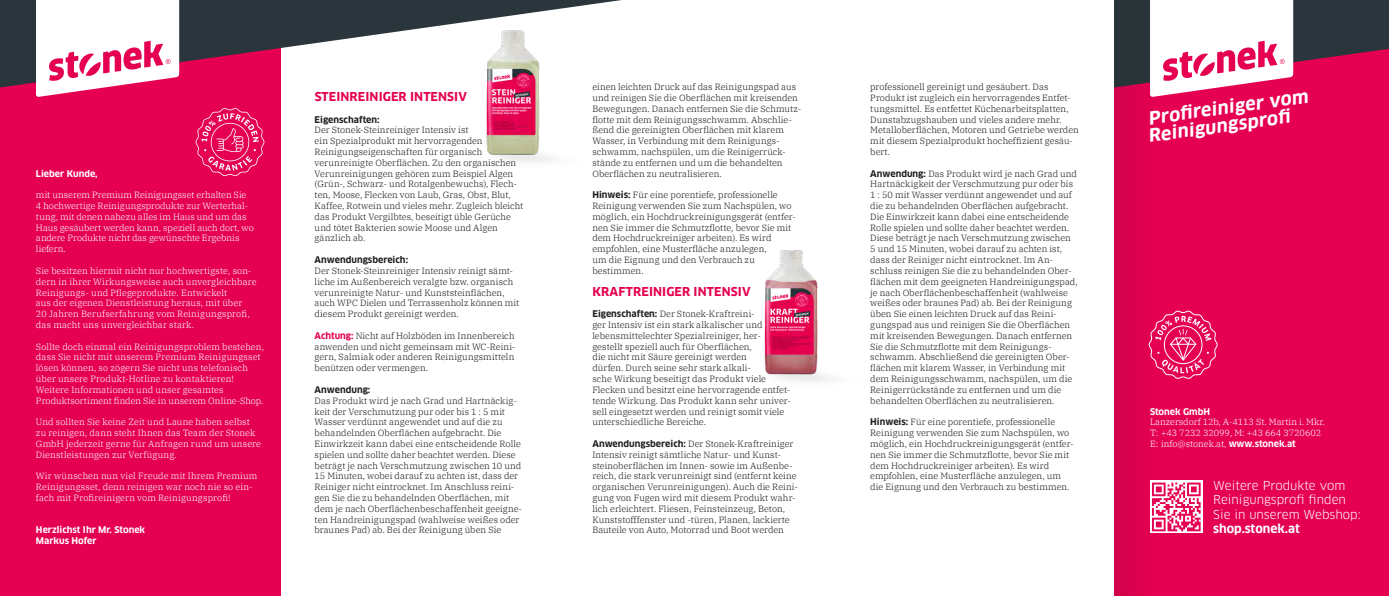
<style>
.page{position:relative;width:1389px;height:596px;background:#fff}
.page>*{position:absolute;margin:0;border:0;box-sizing:border-box;transform-origin:0 0}
.t1{font:700 17.7px/17.7px "Clan Pro";color:#fff}
.t2{font:12px/14.4px "Clan Pro";color:#fff}
.t3{font:700 12px "Clan Pro";letter-spacing:.01em;color:#e50051}
.t4{font:700 12px "Clan Pro";color:#fff}
.t5{font:300 9px/10.8px "IBM Plex Serif";letter-spacing:.005em;color:#1d1d1b}
.t6{font:300 9px/10.8px "IBM Plex Serif";letter-spacing:.01em;color:#fff}
.t7{font:700 9px/10.8px "Clan Pro";color:#fff}
.t8{font:700 9px "Clan Pro";color:#1d1d1b}
.s1{font-family:"Clan Pro";font-weight:700;color:#e50051}
.s2{font-family:"Clan Pro";font-weight:700}
</style>
<div class="page">
<div style="left:1114px;top:0;width:275px;height:595px;background:#e50051"></div>
<svg style="left:1293px;top:0;width:96px;height:75px;fill:#2a363b"></svg>
<svg style="left:1157px;top:0;width:136px;height:97px"></svg>
<div style="left:0;top:0;width:281px;height:595px;background:#e50051"></div>
<svg style="left:0;top:0;width:281px;height:88px;fill:#2a363b"></svg>
<svg style="left:1157px;top:310px;width:61px;height:69px"></svg>
<svg style="left:1114px;top:0;width:43px;height:595px;fill:#da014e"></svg>
<img style="left:486px;top:58px;width:67px;height:104px">
<img style="left:764px;top:250px;width:68px;height:132px">
<svg style="left:196px;top:108px;width:68px;height:68px"></svg>
<svg style="left:281px;top:0;width:341px;height:58px"></svg>
<svg style="left:36px;top:0;width:143px;height:97px"></svg>
<svg style="left:1150px;top:480px;width:53px;height:53px"></svg>
<svg style="left:1152px;top:482px;width:49px;height:49px"></svg>
<p class="t7" style="left:36px;top:168px;width:63px">Lieber Kunde,</p>
<p class="t6" style="left:36px;top:189px;width:219px">mit unserem Premium Reinigungsset erhalten Sie 4 hochwertige Reinigungsprodukte zur Werterhal&shy;tung, mit denen nahezu alles im Haus und um das Haus gesäubert werden kann, speziell auch dort, wo andere Produkte nicht das gewünschte Ergebnis liefern.</p>
<p class="t6" style="left:36px;top:264px;width:222px">Sie besitzen hiermit nicht nur hochwertigste, son&shy;dern in ihrer Wirkungsweise auch unvergleichbare Reinigungs- und Pflegeprodukte. Entwickelt<br>aus der eigenen Dienstleistung heraus, mit über<br>20 Jahren Berufserfahrung vom Reinigungsprofi, das macht uns unvergleichbar stark.</p>
<p class="t6" style="left:36px;top:340px;width:230px">Sollte doch einmal ein Reinigungsproblem bestehen, dass Sie nicht mit unserem Premium Reinigungsset lösen können, so zögern Sie nicht uns telefonisch über unsere Produkt-Hotline zu kontaktieren!<br>Weitere Informationen und unser gesamtes Produktsortiment finden Sie in unserem Online-Shop.</p>
<p class="t6" style="left:36px;top:415px;width:227px">Und sollten Sie keine Zeit und Laune haben selbst zu reinigen, dann steht Ihnen das Team der Stonek GmbH jederzeit gerne für Anfragen rund um unsere Dienstleistungen zur Verfügung.</p>
<p class="t6" style="left:36px;top:469px;width:223px">Wir wünschen nun viel Freude mit Ihrem Premium<br>Reinigungsset, denn reinigen war noch nie so ein&shy;fach mit Profireinigern vom Reinigungsprofi!</p>
<p class="t7" style="left:36px;top:524px;width:111px">Herzlichst Ihr Mr. Stonek<br>Markus Hofer</p>
<h2 class="t3" style="left:315px;top:89px;width:154px">STEINREINIGER INTENSIV</h2>
<p class="t8" style="left:315px;top:114px;width:66px">Eigenschaften:</p>
<p class="t5" style="left:315px;top:124px;width:210px">Der Stonek-Steinreiniger Intensiv ist<br>ein Spezialprodukt mit hervorragenden Reinigungseigenschaften für organisch verunreinigte Oberflächen. Zu den organischen Verunreinigungen gehören zum Beispiel Algen (Grün-, Schwarz- und Rotalgenbewuchs), Flech&shy;ten, Moose, Flecken von Laub, Gras, Obst, Blut, Kaffee, Rotwein und vieles mehr. Zugleich bleicht das Produkt Vergilbtes, beseitigt üble Gerüche und tötet Bakterien sowie Moose und Algen gänzlich ab.</p>
<p class="t8" style="left:315px;top:254px;width:95px">Anwendungsbereich:</p>
<p class="t5" style="left:315px;top:264px;width:206px">Der Stonek-Steinreiniger Intensiv reinigt sämt&shy;liche im Außenbereich veralgte bzw. organisch verunreinigte Natur- und Kunststeinflächen, auch WPC Dielen und Terrassenholz können mit diesem Produkt gereinigt werden.</p>
<p class="t5" style="left:315px;top:329px;width:202px"><span class="s1">Achtung:</span> Nicht auf Holzböden im Innenbereich anwenden und nicht gemeinsam mit WC-Reini&shy;gern, Salmiak oder anderen Reinigungsmitteln benützen oder vermengen.</p>
<p class="t8" style="left:315px;top:384px;width:57px">Anwendung:</p>
<p class="t5" style="left:315px;top:394px;width:209px">Das Produkt wird je nach Grad und Hartnäckig&shy;keit der Verschmutzung pur oder bis 1 : 5 mit Wasser verdünnt angewendet und auf die zu behandelnden Oberflächen aufgebracht. Die Einwirkzeit kann dabei eine entscheidende Rolle spielen und sollte daher beachtet werden. Diese beträgt je nach Verschmutzung zwischen 10 und 15 Minuten, wobei darauf zu achten ist, dass der Reiniger nicht eintrocknet. Im Anschluss reini&shy;gen Sie die zu behandelnden Oberflächen, mit dem je nach Oberflächenbeschaffenheit geeigne&shy;ten Handreinigungspad (wahlweise weißes oder braunes Pad) ab. Bei der Reinigung üben Sie</p>
<p class="t5" style="left:592px;top:81px;width:210px">einen leichten Druck auf das Reinigungspad aus und reinigen Sie die Oberflächen mit kreisenden Bewegungen. Danach entfernen Sie die Schmutz&shy;flotte mit dem Reinigungsschwamm. Abschlie&shy;ßend die gereinigten Oberflächen mit klarem Wasser, in Verbindung mit dem Reinigungs&shy;schwamm, nachspülen, um die Reinigerrück&shy;stände zu entfernen und um die behandelten Oberflächen zu neutralisieren.</p>
<p class="t5" style="left:592px;top:189px;width:205px"><span class="s2">Hinweis:</span> Für eine porentiefe, professionelle Reinigung verwenden Sie zum Nachspülen, wo möglich, ein Hochdruckreinigungsgerät (entfer&shy;nen Sie immer die Schmutzflotte, bevor Sie mit dem Hochdruckreiniger arbeiten). Es wird empfohlen, eine Musterfläche anzulegen,<br>um die Eignung und den Verbrauch zu bestimmen.</p>
<h2 class="t3" style="left:593px;top:284px;width:160px">KRAFTREINIGER INTENSIV</h2>
<p class="t5" style="left:592px;top:307px;width:200px"><span class="s2">Eigenschaften:</span> Der Stonek-Kraftreini-<br>ger Intensiv ist ein stark alkalischer und lebensmittelechter Spezialreiniger, her&shy;gestellt speziell auch für Oberflächen,<br>die nicht mit Säure gereinigt werden<br>dürfen. Durch seine sehr stark alkali-<br>sche Wirkung beseitigt das Produkt viele Flecken und besitzt eine hervorragende entfet&shy;tende Wirkung. Das Produkt kann sehr univer&shy;sell eingesetzt werden und reinigt somit viele unterschiedliche Bereiche.</p>
<p class="t5" style="left:592px;top:437px;width:207px"><span class="s2">Anwendungsbereich:</span> Der Stonek-Kraftreiniger Intensiv reinigt sämtliche Natur- und Kunst&shy;steinoberflächen im Innen- sowie im Außenbe&shy;reich, die stark verunreinigt sind (entfernt keine organischen Verunreinigungen). Auch die Reini&shy;gung von Fugen wird mit diesem Produkt wahr&shy;lich erleichtert. Fliesen, Feinsteinzeug, Beton, Kunststofffenster und -türen, Planen, lackierte Bauteile von Auto, Motorrad und Boot werden</p>
<p class="t5" style="left:870px;top:81px;width:210px">professionell gereinigt und gesäubert. Das Produkt ist zugleich ein hervorragendes Entfet&shy;tungsmittel. Es entfettet Küchenarbeitsplatten, Dunstabzugshauben und vieles andere mehr.<br>Metalloberflächen, Motoren und Getriebe werden mit diesem Spezialprodukt hocheffizient gesäu&shy;bert.</p>
<p class="t5" style="left:870px;top:167px;width:209px"><span class="s2">Anwendung:</span> Das Produkt wird je nach Grad und Hartnäckigkeit der Verschmutzung pur oder bis 1 : 50 mit Wasser verdünnt angewendet und auf die zu behandelnden Oberflächen aufgebracht.<br>Die Einwirkzeit kann dabei eine entscheidende Rolle spielen und sollte daher beachtet werden.<br>Diese beträgt je nach Verschmutzung zwischen 5 und 15 Minuten, wobei darauf zu achten ist, dass der Reiniger nicht eintrocknet. Im An&shy;schluss reinigen Sie die zu behandelnden Ober&shy;flächen mit dem geeigneten Handreinigungspad, je nach Oberflächenbeschaffenheit (wahlweise weißes oder braunes Pad) ab. Bei der Reinigung üben Sie einen leichten Druck auf das Reini&shy;gungspad aus und reinigen Sie die Oberflächen mit kreisenden Bewegungen. Danach entfernen Sie die Schmutzflotte mit dem Reinigungs&shy;schwamm. Abschließend die gereinigten Ober&shy;flächen mit klarem Wasser, in Verbindung mit dem Reinigungsschwamm, nachspülen, um die Reinigerrückstände zu entfernen und um die behandelten Oberflächen zu neutralisieren.</p>
<p class="t5" style="left:870px;top:415px;width:205px"><span class="s2">Hinweis:</span> Für eine porentiefe, professionelle Reinigung verwenden Sie zum Nachspülen, wo möglich, ein Hochdruckreinigungsgerät (entfer&shy;nen Sie immer die Schmutzflotte, bevor Sie mit dem Hochdruckreiniger arbeiten). Es wird empfohlen, eine Musterfläche anzulegen, um die Eignung und den Verbrauch zu bestimmen.</p>
<h1 class="t1" style="left:1145px;top:110px;width:165px;rotate:-8deg">Profi reiniger vom<br>Reinigungsprofi</h1>
<p class="t7" style="left:1150px;top:405px;width:62px">Stonek GmbH</p>
<p class="t6" style="left:1150px;top:415px;width:176px">Lanzersdorf 12b, A-4113 St. Martin i. Mkr.<br>T: +43 7232 32099, M: +43 664 3720602<br>E: info@stonek.at, <span class="s2">www.stonek.at</span></p>
<h2 class="t2" style="left:1213px;top:478px;width:149px">Weitere Produkte vom<br>Reinigungsprofi finden<br>Sie in unserem Webshop:</h2>
<h2 class="t4" style="left:1213px;top:521px;width:88px">shop.stonek.at</h2>
</div>
